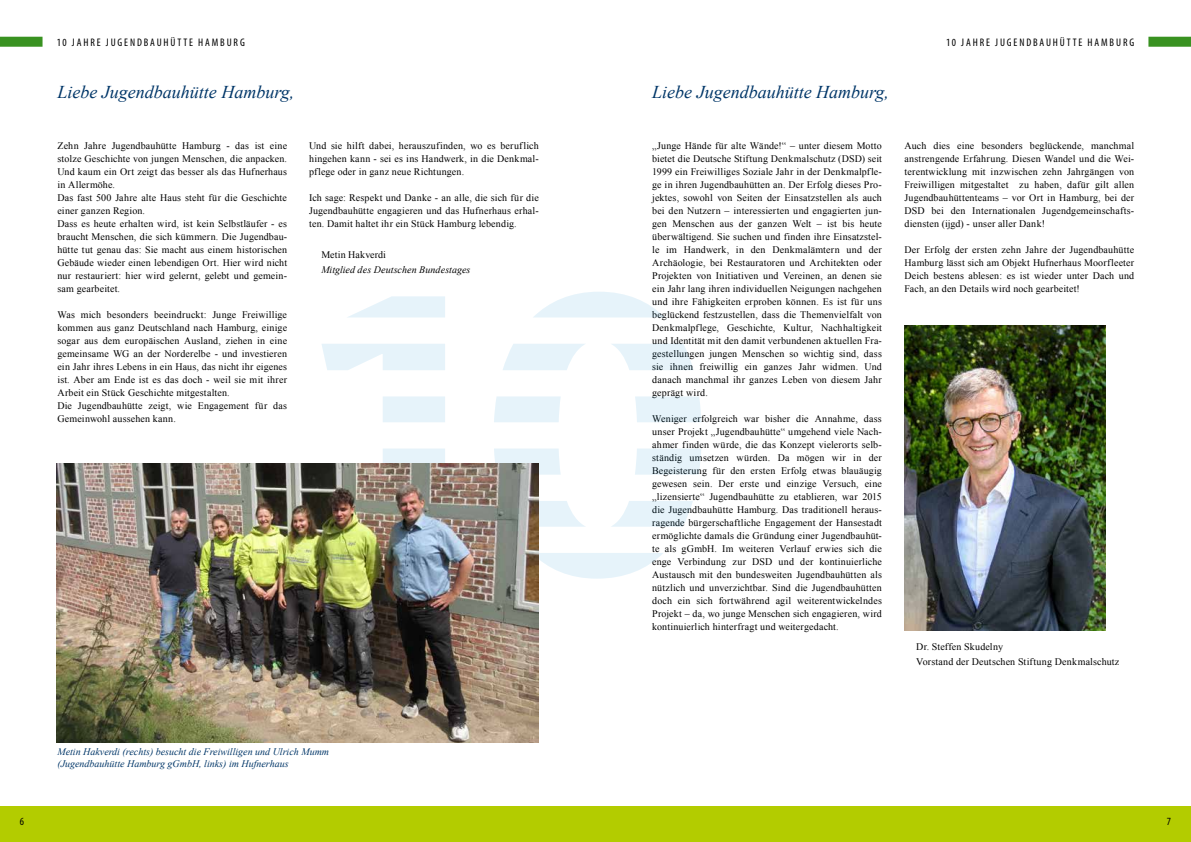
<style>
.page{position:relative;width:1191px;height:842px;background:#fff}
.page>*{position:absolute;margin:0;border:0;box-sizing:border-box;transform-origin:0 0}
.t1{font:italic 18px "Times New Roman";color:#003668}
.t2{font:condensed 11px "Myriad Pro";letter-spacing:.17em;color:#000}
.t3{font:10px/13px "Times New Roman";letter-spacing:.015em;color:#000;text-align:justify}
.t4{font:italic 10px/12px "Times New Roman";color:#003668}
.t5{font:italic 10px "Times New Roman";letter-spacing:.005em;color:#000}
</style>
<div class="page">
<div style="left:0;top:37px;width:43px;height:10px;background:#399221"></div>
<div style="left:1148px;top:37px;width:43px;height:10px;background:#399221"></div>
<div style="left:0;top:806px;width:1191px;height:36px;background:#b3cc00"></div>
<svg style="left:321px;top:292px;width:380px;height:287px"></svg>
<img style="left:904px;top:325px;width:202px;height:305px">
<img style="left:57px;top:464px;width:482px;height:279px">
<p class="t2" style="left:57px;top:35px;width:190px">10 JAHRE JUGENDBAUHÜTTE HAMBURG</p>
<p class="t2" style="left:946px;top:35px;width:190px">10 JAHRE JUGENDBAUHÜTTE HAMBURG</p>
<h1 class="t1" style="left:57px;top:79px;width:238px">Liebe Jugendbauhütte Hamburg,</h1>
<h1 class="t1" style="left:652px;top:79px;width:238px">Liebe Jugendbauhütte Hamburg,</h1>
<p class="t3" style="left:57px;top:139px;width:231px;text-align:left">Zehn Jahre Jugendbauhütte Hamburg - das ist eine stolze Geschichte von jungen Menschen, die anpacken.<br>Und kaum ein Ort zeigt das besser als das Hufnerhaus in Allermöhe.<br>Das fast 500 Jahre alte Haus steht für die Geschichte einer ganzen Region.<br>Dass es heute erhalten wird, ist kein Selbstläufer - es braucht Menschen, die sich kümmern. Die Jugendbau&shy;hütte tut genau das: Sie macht aus einem historischen Gebäude wieder einen lebendigen Ort. Hier wird nicht nur restauriert: hier wird gelernt, gelebt und gemein&shy;sam gearbeitet.</p>
<p class="t3" style="left:57px;top:308px;width:231px;text-align:left">Was mich besonders beeindruckt: Junge Freiwillige kommen aus ganz Deutschland nach Hamburg, einige sogar aus dem europäischen Ausland, ziehen in eine gemeinsame WG an der Norderelbe - und investieren ein Jahr ihres Lebens in ein Haus, das nicht ihr eigenes ist. Aber am Ende ist es das doch - weil sie mit ihrer Arbeit ein Stück Geschichte mitgestalten.<br>Die Jugendbauhütte zeigt, wie Engagement für das Gemeinwohl aussehen kann.</p>
<p class="t3" style="left:309px;top:139px;width:231px">Und sie hilft dabei, herauszufinden, wo es beruflich hingehen kann - sei es ins Handwerk, in die Denkmal&shy;pflege oder in ganz neue Richtungen.</p>
<p class="t3" style="left:309px;top:191px;width:231px">Ich sage: Respekt und Danke - an alle, die sich für die Jugendbauhütte engagieren und das Hufnerhaus erhal&shy;ten. Damit haltet ihr ein Stück Hamburg lebendig.</p>
<p class="t3" style="left:321px;top:248px;width:66px">Metin Hakverdi</p>
<p class="t5" style="left:321px;top:263px;width:151px">Mitglied des Deutschen Bundestages</p>
<p class="t3" style="left:652px;top:139px;width:231px">„Junge Hände für alte Wände!“ – unter diesem Motto bietet die Deutsche Stiftung Denkmalschutz (DSD) seit 1999 ein Freiwilliges Soziale Jahr in der Denkmalpfle&shy;ge in ihren Jugendbauhütten an. Der Erfolg dieses Pro&shy;jektes, sowohl von Seiten der Einsatzstellen als auch bei den Nutzern – interessierten und engagierten jun&shy;gen Menschen aus der ganzen Welt – ist bis heute überwältigend. Sie suchen und finden ihre Einsatzstel&shy;le im Handwerk, in den Denkmalämtern und der Archäologie, bei Restauratoren und Architekten oder Projekten von Initiativen und Vereinen, an denen sie ein Jahr lang ihren individuellen Neigungen nachgehen und ihre Fähigkeiten erproben können. Es ist für uns beglückend festzustellen, dass die Themenvielfalt von Denkmalpflege, Geschichte, Kultur, Nachhaltigkeit und Identität mit den damit verbundenen aktuellen Fra&shy;gestellungen jungen Menschen so wichtig sind, dass sie ihnen freiwillig ein ganzes Jahr widmen. Und danach manchmal ihr ganzes Leben von diesem Jahr geprägt wird.</p>
<p class="t3" style="left:652px;top:412px;width:231px">Weniger erfolgreich war bisher die Annahme, dass unser Projekt „Jugendbauhütte“ umgehend viele Nach&shy;ahmer finden würde, die das Konzept vielerorts selb&shy;ständig umsetzen würden. Da mögen wir in der Begeisterung für den ersten Erfolg etwas blauäugig gewesen sein. Der erste und einzige Versuch, eine „lizensierte“ Jugendbauhütte zu etablieren, war 2015 die Jugendbauhütte Hamburg. Das traditionell heraus&shy;ragende bürgerschaftliche Engagement der Hansestadt ermöglichte damals die Gründung einer Jugendbauhüt&shy;te als gGmbH. Im weiteren Verlauf erwies sich die enge Verbindung zur DSD und der kontinuierliche Austausch mit den bundesweiten Jugendbauhütten als nützlich und unverzichtbar. Sind die Jugendbauhütten doch ein sich fortwährend agil weiterentwickelndes Projekt – da, wo junge Menschen sich engagieren, wird kontinuierlich hinterfragt und weitergedacht.</p>
<p class="t3" style="left:904px;top:139px;width:231px">Auch dies eine besonders beglückende, manchmal anstrengende Erfahrung. Diesen Wandel und die Wei&shy;terentwicklung mit inzwischen zehn Jahrgängen von Freiwilligen mitgestaltet zu haben, dafür gilt allen Jugendbauhüttenteams – vor Ort in Hamburg, bei der DSD bei den Internationalen Jugendgemeinschafts&shy;diensten (ijgd) - unser aller Dank!</p>
<p class="t3" style="left:904px;top:243px;width:231px">Der Erfolg der ersten zehn Jahre der Jugendbauhütte Hamburg lässt sich am Objekt Hufnerhaus Moorfleeter Deich bestens ablesen: es ist wieder unter Dach und Fach, an den Details wird noch gearbeitet!</p>
<p class="t3" style="left:916px;top:639px;width:205px;line-height:15px">Dr. Steffen Skudelny<br>Vorstand der Deutschen Stiftung Denkmalschutz</p>
<p class="t4" style="left:57px;top:746px;width:273px">Metin Hakverdi (rechts) besucht die Freiwilligen und Ulrich Mumm (Jugendbauhütte Hamburg gGmbH, links) im Hufnerhaus</p>
<p class="t2" style="left:20px;top:814px;width:6px">6</p>
<p class="t2" style="left:1166px;top:814px;width:6px">7</p>
</div>
